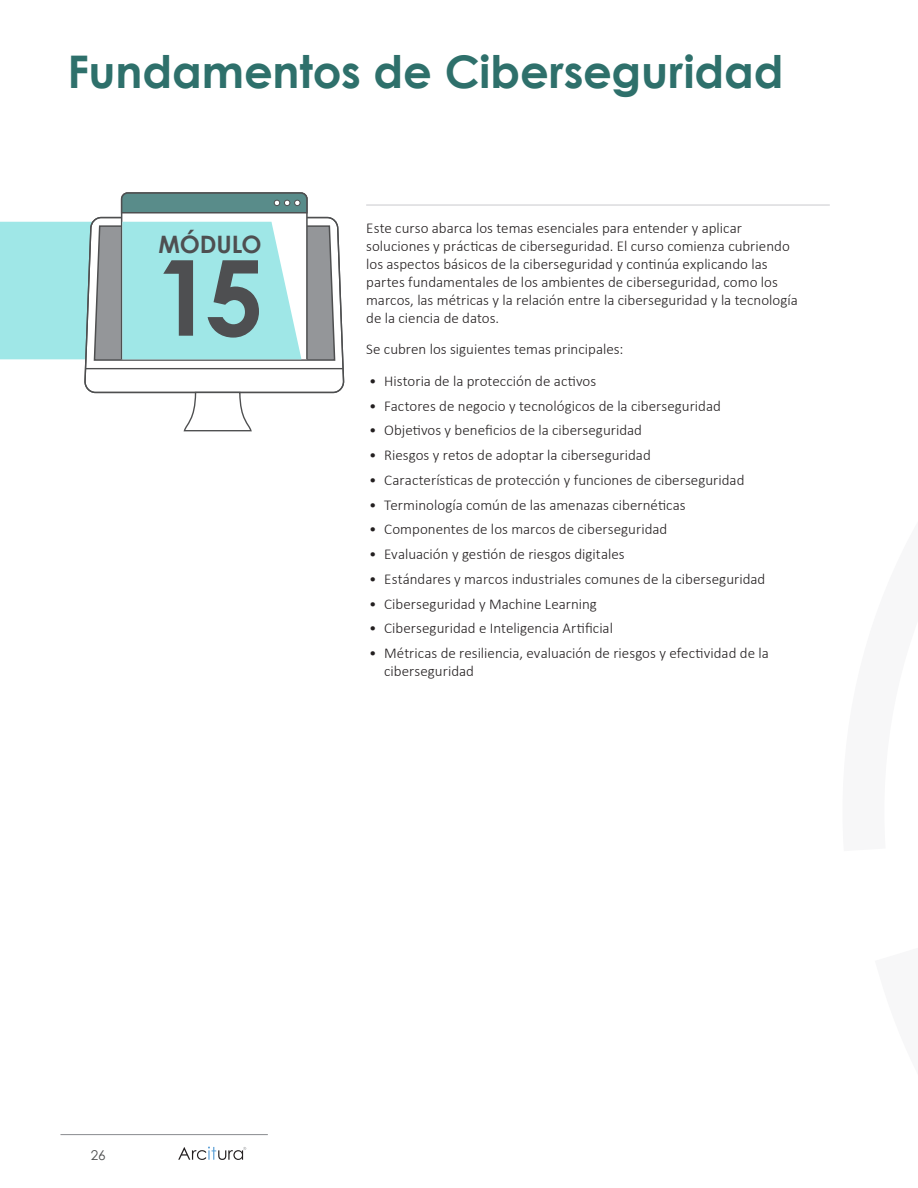
<style>
.page{position:relative;width:918px;height:1188px;background:#fff}
.page>*{position:absolute;margin:0;border:0;box-sizing:border-box;transform-origin:0 0}
.t1{font:700 105px "Century Gothic";color:#4e4f51}
.t2{font:700 45px "Century Gothic";color:#2e706b}
.t3{font:700 24px "Century Gothic";letter-spacing:-.01em;color:#4e4f51}
.t4{font:300 15px/18px "Calibri";color:#231f20}
.t5{font:13.5px "Century Gothic";color:#4e4f50}
</style>
<div class="page">
<hr style="left:60px;top:1134px;width:208px;height:1px;background:#95979a">
<svg style="left:178px;top:1147px;width:68px;height:13px"></svg>
<svg style="left:84px;top:221px;width:261px;height:173px"></svg>
<hr style="left:86px;top:368px;width:257px;height:1px;background:#4e4f50">
<svg style="left:183px;top:391px;width:70px;height:41px"></svg>
<svg style="left:0;top:192px;width:336px;height:170px"></svg>
<hr style="left:366px;top:204px;width:464px;height:2px;background:#dbdbde">
<p class="t2" style="left:68px;top:37px;width:718px">Fundamentos de Ciberseguridad</p>
<p class="t3" style="left:159px;top:226px;width:105px">MÓDULO</p>
<p class="t1" style="left:154px;top:218px;width:111px">15</p>
<p class="t4" style="left:366px;top:218px;width:433px">Este curso abarca los temas esenciales para entender y aplicar soluciones y prácticas de ciberseguridad. El curso comienza cubriendo los aspectos básicos de la ciberseguridad y continúa explicando las partes fundamentales de los ambientes de ciberseguridad, como los marcos, las métricas y la relación entre la ciberseguridad y la tecnología de la ciencia de datos.</p>
<p class="t4" style="left:366px;top:340px;width:259px">Se cubren los siguientes temas principales:</p>
<p class="t4" style="left:369px;top:371px;width:229px">• Historia de la protección de activos</p>
<p class="t4" style="left:369px;top:396px;width:353px">• Factores de negocio y tecnológicos de la ciberseguridad</p>
<p class="t4" style="left:369px;top:421px;width:274px">• Objetivos y beneficios de la ciberseguridad</p>
<p class="t4" style="left:369px;top:446px;width:283px">• Riesgos y retos de adoptar la ciberseguridad</p>
<p class="t4" style="left:369px;top:470px;width:377px">• Características de protección y funciones de ciberseguridad</p>
<p class="t4" style="left:369px;top:495px;width:318px">• Terminología común de las amenazas cibernéticas</p>
<p class="t4" style="left:369px;top:520px;width:300px">• Componentes de los marcos de ciberseguridad</p>
<p class="t4" style="left:369px;top:545px;width:257px">• Evaluación y gestión de riesgos digitales</p>
<p class="t4" style="left:369px;top:569px;width:398px">• Estándares y marcos industriales comunes de la ciberseguridad</p>
<p class="t4" style="left:369px;top:594px;width:229px">• Ciberseguridad y Machine Learning</p>
<p class="t4" style="left:369px;top:619px;width:245px">• Ciberseguridad e Inteligencia Artificial</p>
<p class="t4" style="left:384px;top:644px;width:386px;text-indent:-15px">• Métricas de resiliencia, evaluación de riesgos y efectividad de la ciberseguridad</p>
<p class="t5" style="left:91px;top:1146px;width:16px">26</p>
</div>
